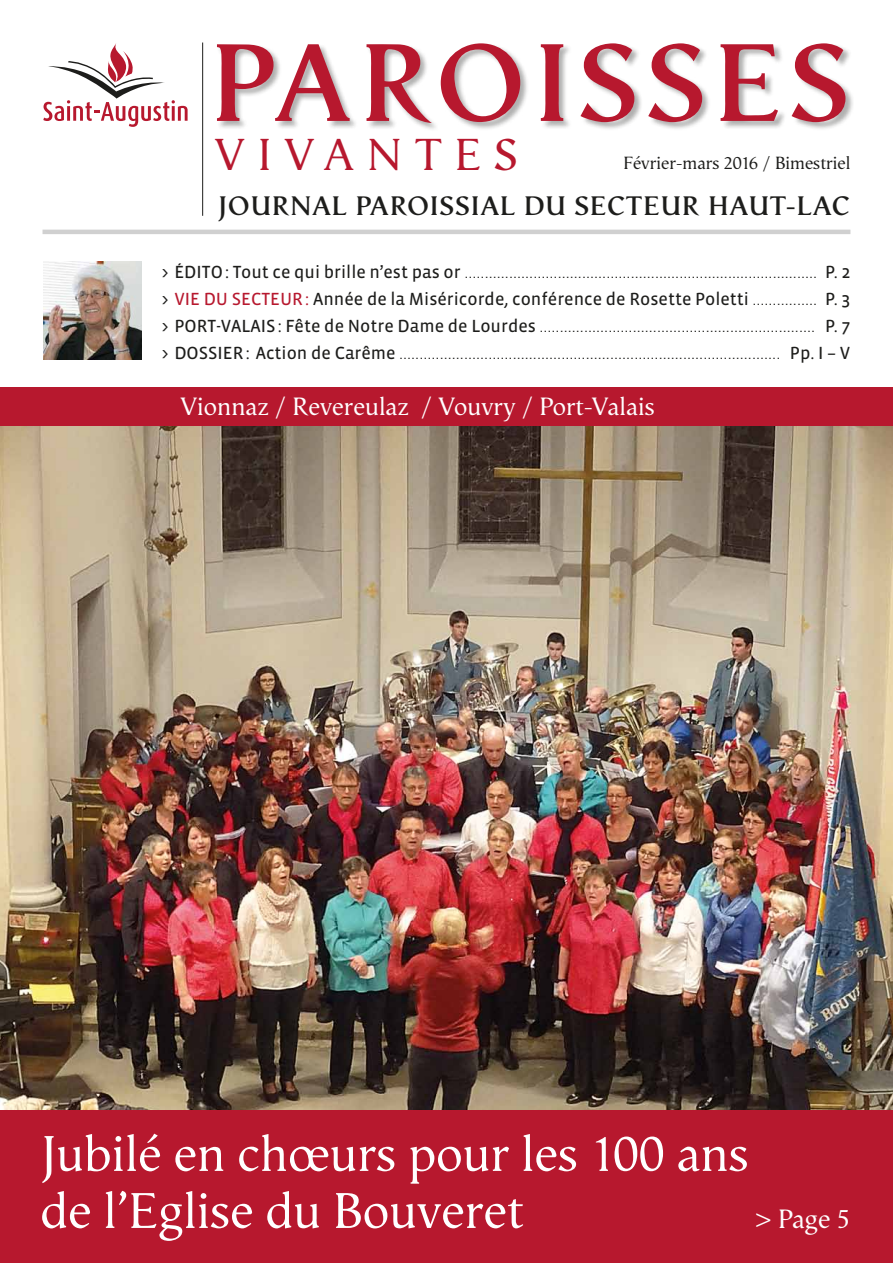
<style>
.page{position:relative;width:893px;height:1263px;background:#fff}
.page>*{position:absolute;margin:0;border:0;box-sizing:border-box;transform-origin:0 0}
.t1{font:600 111.15px "Vega";letter-spacing:.08em;color:#b7182e}
.t2{font:51px/57px "Vega";color:#fff}
.t3{font:45.6px "Vega";letter-spacing:.28em;color:#b7182e}
.t4{font:600 27px "Vega";letter-spacing:.04em;color:#1d1d1b}
.t5{font:27px "Vega";color:#fff}
.t6{font:25.5px "Vega";color:#fff}
.t7{font:18px "Vista Sans Reg";color:#1d1d1b}
.t8{font:18px "Vega";color:#1d1d1b}
.t9{font:12px "Helvetica";color:#1d1d1b}
.s1{font-family:"Vista Sans Reg";font-size:18px}
.s2{color:#b7182e}
.s3{font-family:"Helvetica";font-size:12px}
</style>
<div class="page">
<img style="left:0;top:425px;width:893px;height:685px">
<hr style="left:43px;top:230px;width:807px;height:4px;background:#d0d0d0">
<svg style="left:43px;top:43px;width:145px;height:84px"></svg>
<hr style="left:202px;top:43px;width:1px;height:173px;background:#1d1d1b">
<div style="left:216px;top:43px;width:638px;height:88px;background:#1d1d1b;opacity:.35"></div>
<div style="left:0;top:387px;width:893px;height:38px;background:#b7182e"></div>
<img style="left:43px;top:261px;width:98px;height:99px">
<div style="left:0;top:1110px;width:893px;height:153px;background:#b7182e"></div>
<h1 class="t1" style="left:211px;top:19px;width:640px">PAROISSES</h1>
<h3 class="t3" style="left:215px;top:129px;width:304px">VIVANTES</h3>
<h3 class="t8" style="left:623px;top:153px;width:228px">Février-mars 2016 / Bimestriel</h3>
<h3 class="t4" style="left:218px;top:190px;width:633px">JOURNAL PAROISSIAL DU SECTEUR HAUT-LAC</h3>
<p class="t9" style="left:162px;top:267px;width:690px"><span class="s1">&gt; édito: Tout ce qui brille n’est pas or</span> ....................................................................................... <span class="s1">P. 2</span></p>
<h3 class="t7" style="left:162px;top:290px;width:690px">&gt; <span class="s2">Vie du secteur:</span> Année de la Miséricorde, conférence de Rosette Poletti <span class="s3">................</span> P. 3</h3>
<p class="t9" style="left:162px;top:321px;width:690px"><span class="s1">&gt; Port-valais: Fête de Notre Dame de Lourdes</span> .................................................................... <span class="s1">P. 7</span></p>
<p class="t9" style="left:162px;top:348px;width:690px"><span class="s1">&gt; Dossier: Action de Carême</span> .............................................................................................. <span class="s1">Pp. I – V</span></p>
<h3 class="t6" style="left:181px;top:391px;width:476px">Vionnaz / Revereulaz / Vouvry / Port-Valais</h3>
<h2 class="t2" style="left:40px;top:1125px;width:710px">Jubilé en chœurs pour les 100 ans de l’Eglise du Bouveret</h2>
<h3 class="t5" style="left:755px;top:1203px;width:97px">&gt; Page 5</h3>
</div>
